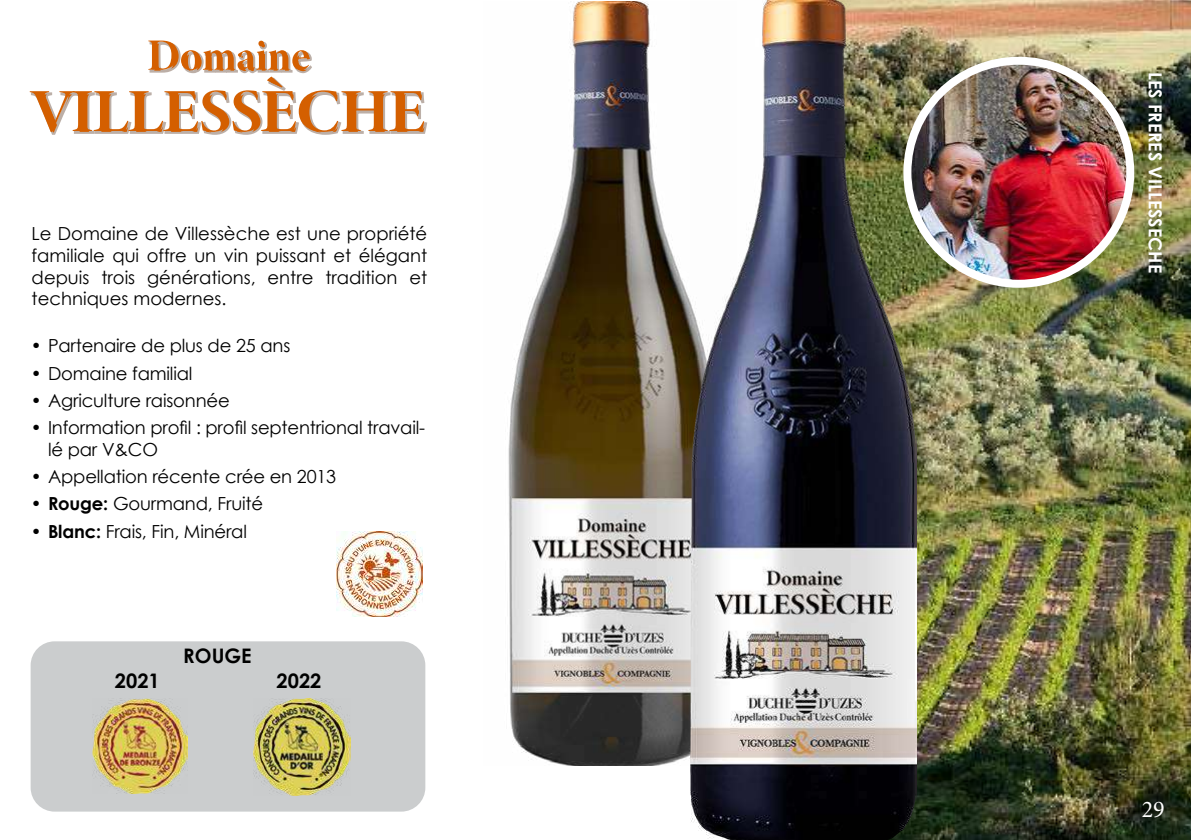
<style>
.page{position:relative;width:1191px;height:840px;background:#fff}
.page>*{position:absolute;margin:0;border:0;box-sizing:border-box;transform-origin:0 0}
.t1{font:24px "Minion Pro";color:#fff}
.t2{font:700 20px "Century Gothic";color:#000}
.t3{font:18px/21.6px "Century Gothic";letter-spacing:-.01em;color:#000;text-align:justify}
.t4{font:700 18px "Century Gothic";color:#fff}
.s1{font-weight:700}
</style>
<div class="page">
<div style="left:31px;top:641px;width:394px;height:170px;background:#cbcdce;border-radius:24px"></div>
<img style="left:767px;top:0;width:424px;height:839px">
<img style="left:508px;top:2px;width:182px;height:763px">
<img style="left:690px;top:1px;width:226px;height:838px">
<img style="left:907px;top:62px;width:220px;height:221px">
<div style="left:903px;top:57px;width:231px;height:230px;border:8px solid #fff;border-radius:50%"></div>
<svg style="left:30px;top:41px;width:397px;height:94px"></svg>
<img style="left:336px;top:531px;width:86px;height:85px">
<img style="left:253px;top:698px;width:97px;height:96px">
<img style="left:93px;top:698px;width:94px;height:95px">
<p class="t3" style="left:32px;top:223px;width:397px">Le Domaine de Villessèche est une propriété familiale qui offre un vin puissant et élégant depuis trois générations, entre tradition et techniques modernes.</p>
<p class="t3" style="left:31px;top:334px;width:261px">• Partenaire de plus de 25 ans</p>
<p class="t3" style="left:31px;top:362px;width:163px">• Domaine familial</p>
<p class="t3" style="left:31px;top:389px;width:200px">• Agriculture raisonnée</p>
<p class="t3" style="left:48px;top:416px;width:379px;text-indent:-17px">• Information profil : profil septentrional travail&shy;lé par V&amp;CO</p>
<p class="t3" style="left:31px;top:465px;width:307px">• Appellation récente crée en 2013</p>
<p class="t3" style="left:31px;top:492px;width:234px"><span class="s1">• Rouge:</span> Gourmand, Fruité</p>
<p class="t3" style="left:31px;top:520px;width:217px"><span class="s1">• Blanc:</span> Frais, Fin, Minéral</p>
<p class="t2" style="left:183px;top:640px;width:70px">ROUGE</p>
<p class="t2" style="left:115px;top:665px;width:46px">2021</p>
<p class="t2" style="left:276px;top:665px;width:46px">2022</p>
<p class="t4" style="left:1169px;top:72px;width:202px;rotate:90deg">LES FRERES VILLESSECHE</p>
<h1 class="t1" style="left:1141px;top:793px;width:25px">29</h1>
</div>
